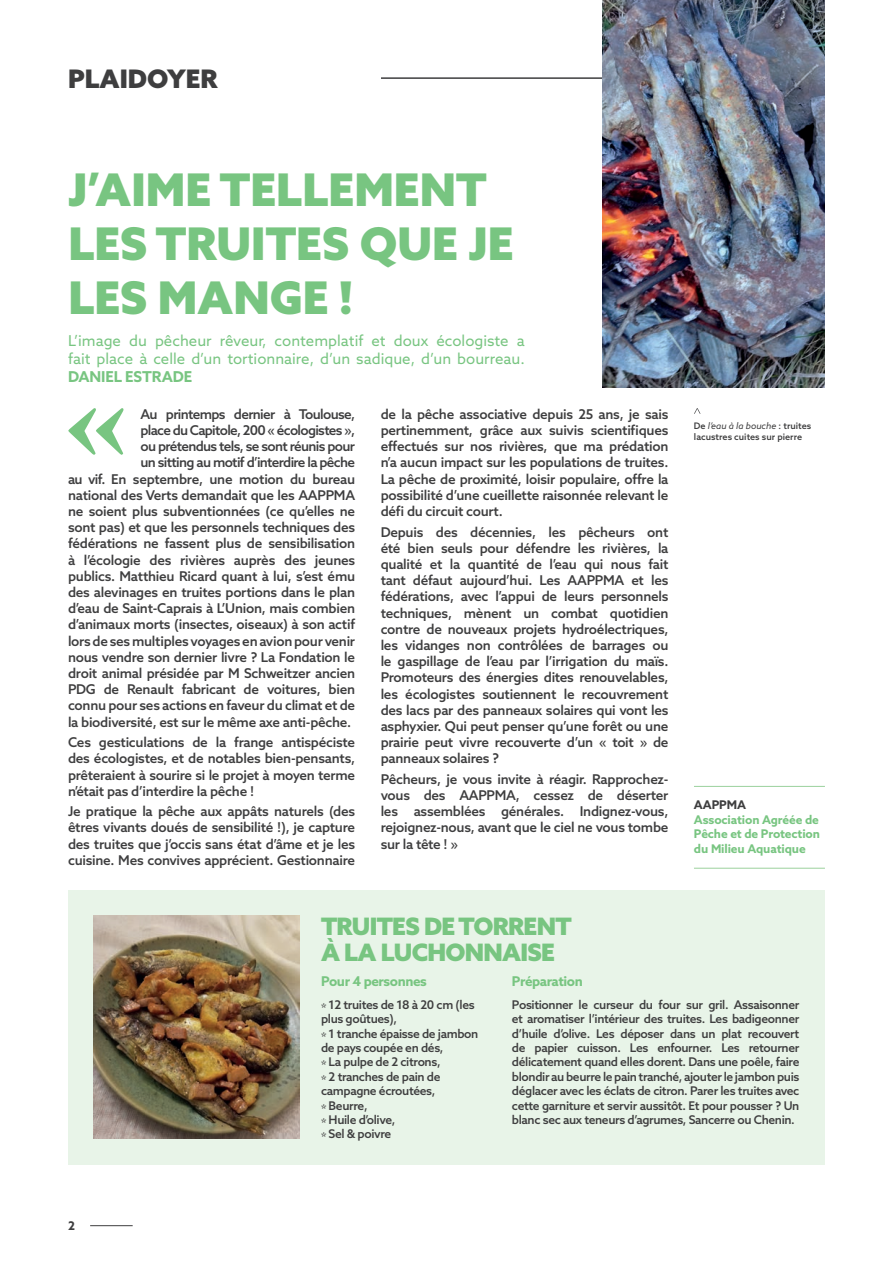
<style>
.page{position:relative;width:893px;height:1263px;background:#fff}
.page>*{position:absolute;margin:0;border:0;box-sizing:border-box;transform-origin:0 0}
.t1{font:900 45px/54px "Azo Sans";color:#78c581}
.t2{font:900 25.5px "Azo Sans";color:#3e3e3f}
.t3{font:900 24px/26px "Azo Sans";letter-spacing:-.03em;color:#78c581}
.t4{font:15px/18px "Azo Sans";color:#78c581}
.t5{font:700 15px "Azo Sans";letter-spacing:-.01em;color:#78c581}
.t6{font:500 13.5px/16.2px "Azo Sans";letter-spacing:-.02em;color:#3e3e3f;text-align:justify}
.t7{font:700 13.5px "Azo Sans";letter-spacing:-.03em;color:#78c581}
.t8{font:500 12px/14.4px "Azo Sans";letter-spacing:-.03em;color:#3e3e3f;text-align:justify}
.t9{font:700 12px/14.4px "Azo Sans";letter-spacing:-.01em;color:#78c581;text-align:justify}
.t10{font:700 12px "Azo Sans";letter-spacing:-.01em;color:#3e3e3f}
.t11{font:500 9px/10.8px "Azo Sans";color:#3e3e3f}
.s1{font-weight:400;font-style:italic}
</style>
<div class="page">
<hr style="left:90px;top:1225px;width:43px;height:1px;background:#3e3e3f">
<hr style="left:381px;top:77px;width:444px;height:2px;background:#3e3e3f">
<svg style="left:68px;top:408px;width:55px;height:47px"></svg>
<hr style="left:694px;top:786px;width:131px;height:1px;background:#9bd19d">
<hr style="left:694px;top:868px;width:131px;height:1px;background:#9bd19d">
<svg style="left:694px;top:408px;width:6px;height:6px"></svg>
<img style="left:603px;top:0;width:222px;height:387px">
<div style="left:68px;top:890px;width:757px;height:275px;background:#e8f4e8"></div>
<img style="left:94px;top:916px;width:206px;height:223px">
<h2 class="t2" style="left:68px;top:62px;width:151px">PLAIDOYER</h2>
<h1 class="t1" style="left:68px;top:162px;width:447px">J’AIME TELLEMENT<br>LES TRUITES QUE JE<br>LES MANGE !</h1>
<p class="t4" style="left:68px;top:332px;width:458px">L’image du pêcheur rêveur, contemplatif et doux écologiste a fait place à celle d’un tortionnaire, d’un sadique, d’un bourreau.</p>
<p class="t5" style="left:68px;top:367px;width:126px">DANIEL ESTRADE</p>
<p class="t6" style="left:68px;top:406px;width:289px;text-align:right">Au printemps dernier à Toulouse,<br>place du Capitole, 200 « écologistes »,<br>ou prétendus tels, se sont réunis pour<br>un sitting au motif d’interdire la pêche<br>au vif. En septembre, une motion du bureau national des Verts demandait que les AAPPMA ne soient plus subventionnées (ce qu’elles ne sont pas) et que les personnels techniques des fédérations ne fassent plus de sensibilisation à l’écologie des rivières auprès des jeunes publics. Matthieu Ricard quant à lui, s’est ému des alevinages en truites portions dans le plan d’eau de Saint-Caprais à L’Union, mais combien d’animaux morts (insectes, oiseaux) à son actif lors de ses multiples voyages en avion pour venir nous vendre son dernier livre ? La Fondation le droit animal présidée par M Schweitzer ancien PDG de Renault fabricant de voitures, bien connu pour ses actions en faveur du climat et de la biodiversité, est sur le même axe anti-pêche.</p>
<p class="t6" style="left:68px;top:734px;width:289px">Ces gesticulations de la frange antispéciste des écologistes, et de notables bien-pensants, prêteraient à sourire si le projet à moyen terme n’était pas d’interdire la pêche !</p>
<p class="t6" style="left:68px;top:803px;width:289px">Je pratique la pêche aux appâts naturels (des êtres vivants doués de sensibilité !), je capture des truites que j’occis sans état d’âme et je les cuisine. Mes convives apprécient. Gestionnaire</p>
<p class="t6" style="left:381px;top:406px;width:289px">de la pêche associative depuis 25 ans, je sais pertinemment, grâce aux suivis scientifiques effectués sur nos rivières, que ma prédation n’a aucun impact sur les populations de truites.<br>La pêche de proximité, loisir populaire, offre la possibilité d’une cueillette raisonnée relevant le défi du circuit court.</p>
<p class="t6" style="left:381px;top:523px;width:289px">Depuis des décennies, les pêcheurs ont été bien seuls pour défendre les rivières, la qualité et la quantité de l’eau qui nous fait tant défaut aujourd’hui. Les AAPPMA et les fédérations, avec l’appui de leurs personnels techniques, mènent un combat quotidien contre de nouveaux projets hydroélectriques, les vidanges non contrôlées de barrages ou le gaspillage de l’eau par l’irrigation du maïs.<br>Promoteurs des énergies dites renouvelables, les écologistes soutiennent le recouvrement des lacs par des panneaux solaires qui vont les asphyxier. Qui peut penser qu’une forêt ou une prairie peut vivre recouverte d’un « toit » de panneaux solaires ?</p>
<p class="t6" style="left:381px;top:771px;width:289px">Pêcheurs, je vous invite à réagir. Rapprochez&shy;vous des AAPPMA, cessez de déserter les assemblées générales. Indignez-vous, rejoignez-nous, avant que le ciel ne vous tombe sur la tête ! »</p>
<p class="t11" style="left:694px;top:421px;width:119px">De <span class="s1">l’eau à la bouche</span> : truites lacustres cuites sur pierre</p>
<p class="t10" style="left:694px;top:797px;width:54px">AAPPMA</p>
<p class="t9" style="left:694px;top:812px;width:128px">Association Agréée de Pêche et de Protection du Milieu Aquatique</p>
<p class="t10" style="left:68px;top:1218px;width:8px">2</p>
<h3 class="t3" style="left:321px;top:913px;width:252px">TRUITES DE TORRENT<br>À LA LUCHONNAISE</h3>
<p class="t7" style="left:512px;top:972px;width:72px">Préparation</p>
<p class="t8" style="left:512px;top:997px;width:289px">Positionner le curseur du four sur gril. Assaisonner et aromatiser l’intérieur des truites. Les badigeonner d’huile d’olive. Les déposer dans un plat recouvert de papier cuisson. Les enfourner. Les retourner délicatement quand elles dorent. Dans une poêle, faire blondir au beurre le pain tranché, ajouter le jambon puis déglacer avec les éclats de citron. Parer les truites avec cette garniture et servir aussitôt. Et pour pousser ? Un blanc sec aux teneurs d’agrumes, Sancerre ou Chenin.</p>
<p class="t7" style="left:321px;top:972px;width:107px">Pour 4 personnes</p>
<p class="t8" style="left:321px;top:997px;width:159px;text-align:left">* 12 truites de 18 à 20 cm (les plus goûtues),<br>* 1 tranche épaisse de jambon de pays coupée en dés,<br>* La pulpe de 2 citrons,<br>* 2 tranches de pain de campagne écroutées,<br>* Beurre,<br>* Huile d’olive,<br>* Sel &amp; poivre</p>
</div>
